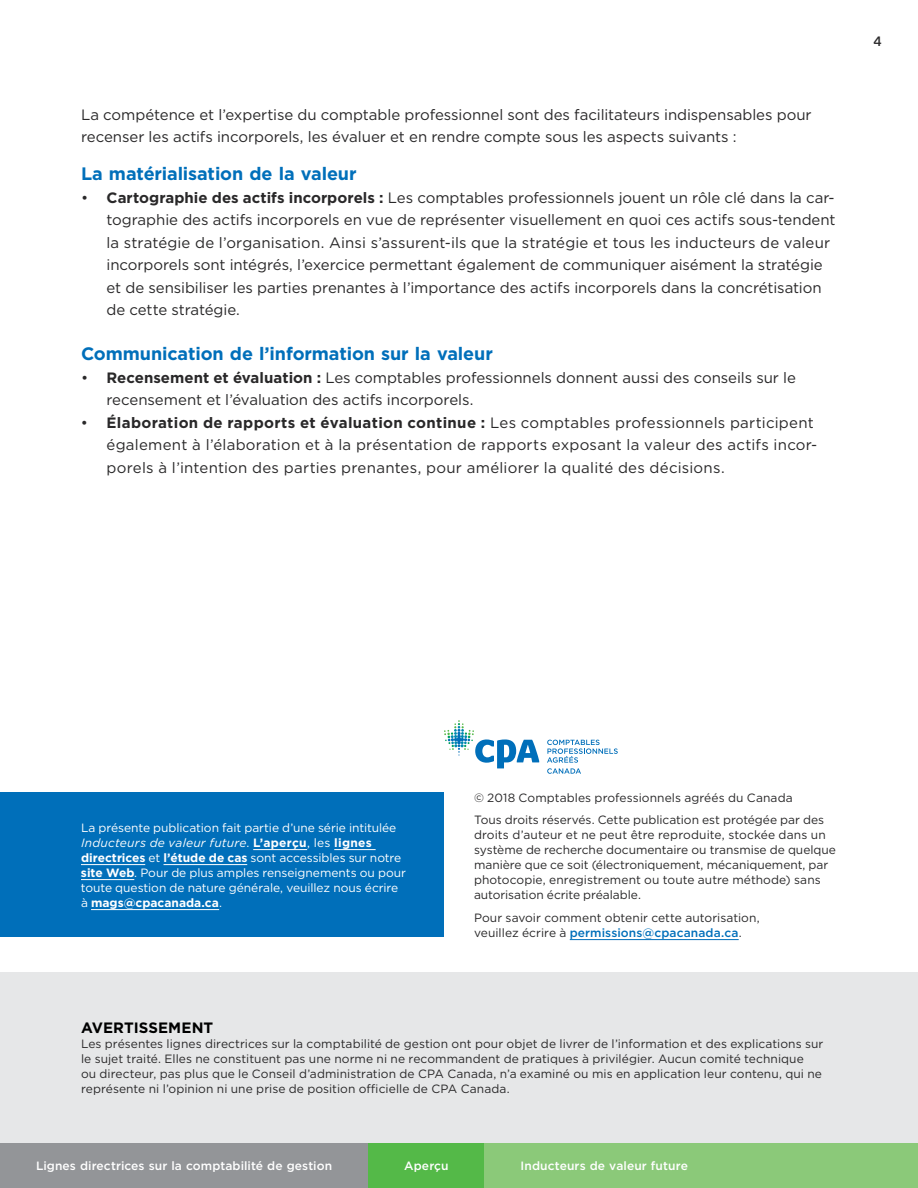
<style>
.page{position:relative;width:918px;height:1188px;background:#fff}
.page>*{position:absolute;margin:0;border:0;box-sizing:border-box;transform-origin:0 0}
.t1{font:700 18px "Gotham";letter-spacing:-.005em;color:#006fba}
.t2{font:15px/22.5px "Gotham";color:#292829}
.t3{font:700 15px "Gotham";color:#000}
.t4{font:500 13.5px "Gotham";color:#292829}
.t5{font:12px/15px "Gotham";color:#292829}
.t6{font:12px/15px "Gotham";letter-spacing:-.005em;color:#fff}
.t7{font:500 12px "Gotham";letter-spacing:.005em;color:#fff}
.s1{font-weight:700}
.s2{font-style:italic}
.s3{font-weight:500;color:#006fba}
</style>
<div class="page">
<div style="left:0;top:1142px;width:368px;height:46px;background:#939598"></div>
<div style="left:368px;top:1142px;width:117px;height:46px;background:#54b948"></div>
<div style="left:485px;top:1142px;width:433px;height:46px;background:#8bc979"></div>
<div style="left:0;top:972px;width:918px;height:170px;background:#e6e7e8"></div>
<hr style="left:570px;top:939px;width:169px;height:1px;background:#006fba">
<svg style="left:444px;top:720px;width:95px;height:48px"></svg>
<svg style="left:547px;top:740px;width:71px;height:34px"></svg>
<div style="left:0;top:792px;width:444px;height:145px;background:#006fba"></div>
<hr style="left:253px;top:849px;width:54px;height:1px;background:#fff">
<hr style="left:334px;top:849px;width:42px;height:1px;background:#fff">
<hr style="left:81px;top:864px;width:64px;height:1px;background:#fff">
<hr style="left:164px;top:864px;width:83px;height:1px;background:#fff">
<hr style="left:81px;top:879px;width:53px;height:1px;background:#fff">
<hr style="left:91px;top:909px;width:128px;height:1px;background:#fff">
<p class="t2" style="left:81px;top:103px;width:732px">La compétence et l’expertise du comptable professionnel sont des facilitateurs indispensables pour recenser les actifs incorporels, les évaluer et en rendre compte sous les aspects suivants :</p>
<h3 class="t1" style="left:81px;top:162px;width:277px">La matérialisation de la valeur</h3>
<p class="t2" style="left:107px;top:186px;width:731px;text-indent:-26px">• <span class="s1">Cartographie des actifs incorporels :</span> Les comptables professionnels jouent un rôle clé dans la car&shy;tographie des actifs incorporels en vue de représenter visuellement en quoi ces actifs sous-tendent la stratégie de l’organisation. Ainsi s’assurent-ils que la stratégie et tous les inducteurs de valeur incorporels sont intégrés, l’exercice permettant également de communiquer aisément la stratégie et de sensibiliser les parties prenantes à l’importance des actifs incorporels dans la concrétisation de cette stratégie.</p>
<h3 class="t1" style="left:81px;top:342px;width:413px">Communication de l’information sur la valeur</h3>
<p class="t2" style="left:106px;top:366px;width:691px;text-indent:-26px">• <span class="s1">Recensement et évaluation :</span> Les comptables professionnels donnent aussi des conseils sur le recensement et l’évaluation des actifs incorporels.</p>
<p class="t2" style="left:106px;top:411px;width:712px;text-indent:-26px">• <span class="s1">Élaboration de rapports et évaluation continue :</span> Les comptables professionnels participent également à l’élaboration et à la présentation de rapports exposant la valeur des actifs incor&shy;porels à l’intention des parties prenantes, pour améliorer la qualité des décisions.</p>
<p class="t4" style="left:873px;top:32px;width:10px">4</p>
<p class="t6" style="left:81px;top:820px;width:327px">La présente publication fait partie d’une série intitulée <span class="s2">Inducteurs de valeur future</span>. <span class="s1">L’aperçu</span>, les <span class="s1">lignes directrices</span> et <span class="s1">l’étude de cas</span> sont accessibles sur notre <span class="s1">site Web</span>. Pour de plus amples renseignements ou pour toute question de nature générale, veuillez nous écrire à <span class="s1">mags@cpacanada.ca</span>.</p>
<p class="t5" style="left:474px;top:790px;width:320px">© 2018 Comptables professionnels agréés du Canada</p>
<p class="t5" style="left:474px;top:812px;width:363px">Tous droits réservés. Cette publication est protégée par des droits d’auteur et ne peut être reproduite, stockée dans un système de recherche documentaire ou transmise de quelque manière que ce soit (électroniquement, mécaniquement, par photocopie, enregistrement ou toute autre méthode) sans autorisation écrite préalable.</p>
<p class="t5" style="left:474px;top:910px;width:287px">Pour savoir comment obtenir cette autorisation, veuillez écrire à <span class="s3">permissions@cpacanada.ca</span>.</p>
<p class="t3" style="left:81px;top:1018px;width:134px">AVERTISSEMENT</p>
<p class="t5" style="left:81px;top:1036px;width:744px">Les présentes lignes directrices sur la comptabilité de gestion ont pour objet de livrer de l’information et des explications sur le sujet traité. Elles ne constituent pas une norme ni ne recommandent de pratiques à privilégier. Aucun comité technique<br>ou directeur, pas plus que le Conseil d’administration de CPA Canada, n’a examiné ou mis en application leur contenu, qui ne représente ni l’opinion ni une prise de position officielle de CPA Canada.</p>
<p class="t7" style="left:36px;top:1158px;width:298px">Lignes directrices sur la comptabilité de gestion</p>
<p class="t7" style="left:404px;top:1158px;width:46px">Aperçu</p>
<p class="t7" style="left:521px;top:1158px;width:169px">Inducteurs de valeur future</p>
</div>
